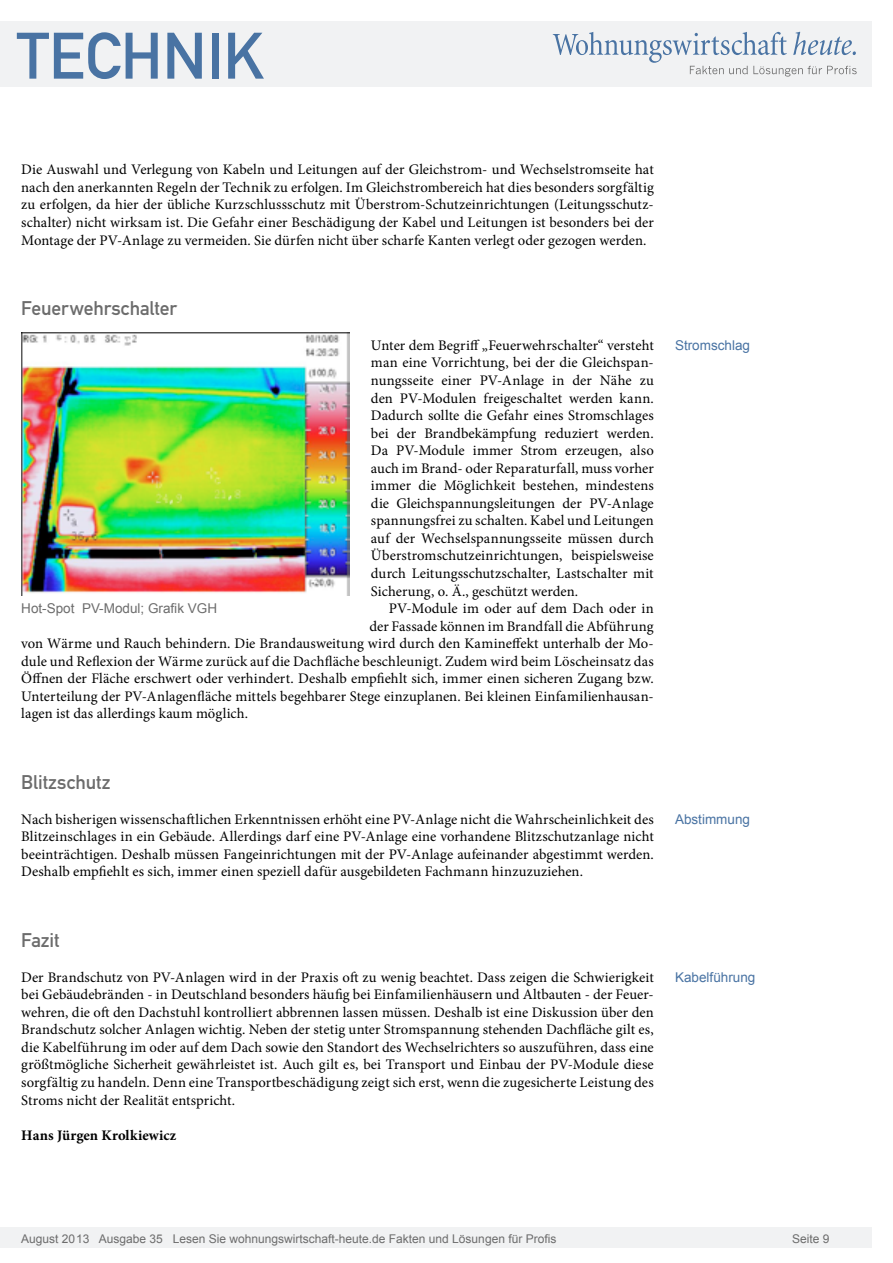
<style>
.page{position:relative;width:893px;height:1263px;background:#fff}
.page>*{position:absolute;margin:0;border:0;box-sizing:border-box;transform-origin:0 0}
.t1{font:64.5px "DIN Mittelschrift";color:#4973a3}
.Überschrift_Grau{font:19.5px "DIN Mittelschrift";letter-spacing:-.005em;color:#6c6c6c}
.Fließtext_erste_Zeil{font:14.7px/17.5px "Minion Pro";letter-spacing:.005em;color:#000;text-align:justify}
.Fliesstext{font:14.7px "Minion Pro";letter-spacing:.005em;color:#000}
.AUTOR{font:700 14.7px "Minion Pro";letter-spacing:.005em;color:#000}
.Info{font:13.5px "Arial";color:#4973a3}
.Bildunterschrift{font:13.5px "Arial";color:#6c6c6c}
.t2{font:12px "Arial";color:#6c6c6c}
</style>
<div class="page">
<div style="left:0;top:1227px;width:872px;height:20px;background:#f1f2f3"></div>
<div style="left:0;top:21px;width:872px;height:66px;background:#f1f2f3"></div>
<svg style="left:553px;top:32px;width:304px;height:45px"></svg>
<img style="left:21px;top:332px;width:329px;height:264px">
<h1 class="t1" style="left:17px;top:18px;width:249px">TECHNIK</h1>
<p class="Fließtext_erste_Zeil" style="left:21px;top:161px;width:634px">Die Auswahl und Verlegung von Kabeln und Leitungen auf der Gleichstrom- und Wechselstromseite hat nach den anerkannten Regeln der Technik zu erfolgen. Im Gleichstrombereich hat dies besonders sorgfältig zu erfolgen, da hier der übliche Kurzschlussschutz mit Überstrom-Schutzeinrichtungen (Leitungsschutz&shy;schalter) nicht wirksam ist. Die Gefahr einer Beschädigung der Kabel und Leitungen ist besonders bei der Montage der PV-Anlage zu vermeiden. Sie dürfen nicht über scharfe Kanten verlegt oder gezogen werden.</p>
<p class="Überschrift_Grau" style="left:21px;top:296px;width:157px">Feuerwehrschalter</p>
<p class="Fließtext_erste_Zeil" style="left:371px;top:336px;width:284px">Unter dem Begriff „Feuerwehrschalter“ versteht man eine Vorrichtung, bei der die Gleichspan&shy;nungsseite einer PV-Anlage in der Nähe zu den PV-Modulen freigeschaltet werden kann.<br>Dadurch sollte die Gefahr eines Stromschlages bei der Brandbekämpfung reduziert werden.<br>Da PV-Module immer Strom erzeugen, also auch im Brand- oder Reparaturfall, muss vorher immer die Möglichkeit bestehen, mindestens die Gleichspannungsleitungen der PV-Anlage spannungsfrei zu schalten. Kabel und Leitungen auf der Wechselspannungsseite müssen durch Überstromschutzeinrichtungen, beispielsweise durch Leitungsschutzschalter, Lastschalter mit Sicherung, o. Ä., geschützt werden.</p>
<p class="Fliesstext" style="left:389px;top:599px;width:266px">PV-Module im oder auf dem Dach oder in</p>
<p class="Fliesstext" style="left:369px;top:616px;width:286px">der Fassade können im Brandfall die Abführung</p>
<p class="Fliesstext" style="left:21px;top:634px;width:634px">von Wärme und Rauch behindern. Die Brandausweitung wird durch den Kamineffekt unterhalb der Mo-</p>
<p class="Fliesstext" style="left:21px;top:651px;width:634px">dule und Reflexion der Wärme zurück auf die Dachfläche beschleunigt. Zudem wird beim Löscheinsatz das</p>
<p class="Fliesstext" style="left:21px;top:669px;width:634px">Öffnen der Fläche erschwert oder verhindert. Deshalb empfiehlt sich, immer einen sicheren Zugang bzw.</p>
<p class="Fliesstext" style="left:21px;top:686px;width:634px">Unterteilung der PV-Anlagenfläche mittels begehbarer Stege einzuplanen. Bei kleinen Einfamilienhausan-</p>
<p class="Fliesstext" style="left:21px;top:704px;width:228px">lagen ist das allerdings kaum möglich.</p>
<p class="Bildunterschrift" style="left:21px;top:599px;width:197px">Hot-Spot PV-Modul; Grafik VGH</p>
<p class="Überschrift_Grau" style="left:21px;top:770px;width:91px">Blitzschutz</p>
<p class="Fließtext_erste_Zeil" style="left:21px;top:810px;width:634px">Nach bisherigen wissenschaftlichen Erkenntnissen erhöht eine PV-Anlage nicht die Wahrscheinlichkeit des Blitzeinschlages in ein Gebäude. Allerdings darf eine PV-Anlage eine vorhandene Blitzschutzanlage nicht beeinträchtigen. Deshalb müssen Fangeinrichtungen mit der PV-Anlage aufeinander abgestimmt werden.<br>Deshalb empfiehlt es sich, immer einen speziell dafür ausgebildeten Fachmann hinzuzuziehen.</p>
<p class="Überschrift_Grau" style="left:21px;top:928px;width:40px">Fazit</p>
<p class="Fließtext_erste_Zeil" style="left:21px;top:968px;width:634px">Der Brandschutz von PV-Anlagen wird in der Praxis oft zu wenig beachtet. Dass zeigen die Schwierigkeit bei Gebäudebränden - in Deutschland besonders häufig bei Einfamilienhäusern und Altbauten - der Feuer&shy;wehren, die oft den Dachstuhl kontrolliert abbrennen lassen müssen. Deshalb ist eine Diskussion über den Brandschutz solcher Anlagen wichtig. Neben der stetig unter Stromspannung stehenden Dachfläche gilt es, die Kabelführung im oder auf dem Dach sowie den Standort des Wechselrichters so auszuführen, dass eine größtmögliche Sicherheit gewährleistet ist. Auch gilt es, bei Transport und Einbau der PV-Module diese sorgfältig zu handeln. Denn eine Transportbeschädigung zeigt sich erst, wenn die zugesicherte Leistung des Stroms nicht der Realität entspricht.</p>
<p class="AUTOR" style="left:21px;top:1124px;width:157px">Hans Jürgen Krolkiewicz</p>
<p class="Info" style="left:675px;top:336px;width:77px">Stromschlag</p>
<p class="Info" style="left:675px;top:810px;width:77px">Abstimmung</p>
<p class="Info" style="left:675px;top:968px;width:82px">Kabelführung</p>
<p class="t2" style="left:21px;top:1230px;width:537px">August 2013 Ausgabe 35 Lesen Sie wohnungswirtschaft-heute.de Fakten und Lösungen für Profis</p>
<p class="t2" style="left:792px;top:1231px;width:39px">Seite 9</p>
</div>
